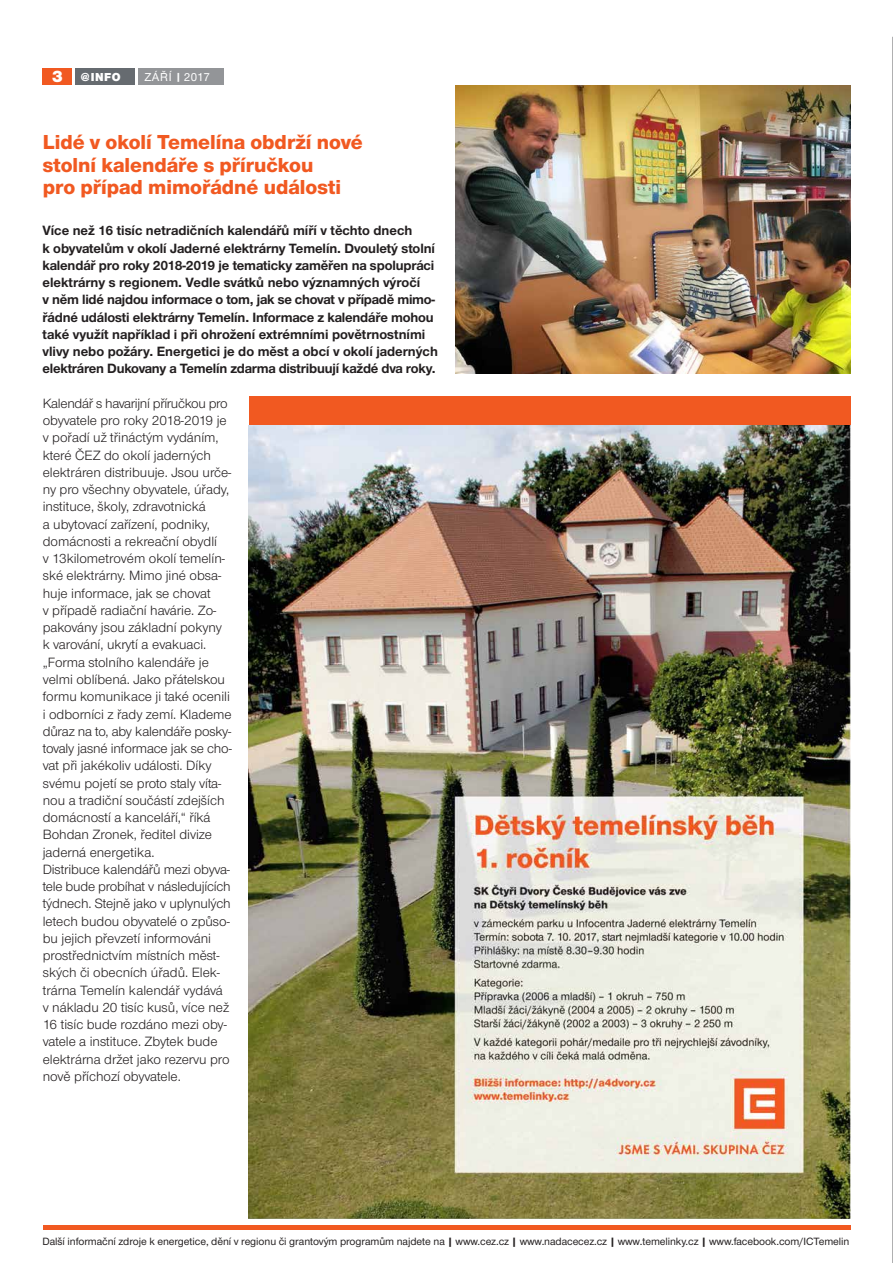
<style>
.page{position:relative;width:893px;height:1263px;background:#fff}
.page>*{position:absolute;margin:0;border:0;box-sizing:border-box;transform-origin:0 0}
.t1{font:800 21px/22.5px "Nimbus CEZOT";color:#f15921}
.t2{font:13.95px/17.2px "Nimbus CEZOT";color:#231f20}
.t3{font:700 13.95px/17.2px "Nimbus CEZOT";letter-spacing:-.005em;color:#231f20}
.t4{font:500 12px "Nimbus CEZOT";color:#fff}
.t5{font:900 12px "Nimbus CEZOT";color:#fff}
.t6{font:500 10.95px "Nimbus CEZOT";letter-spacing:-.005em;color:#231f20}
.s1{font-size:17.25px}
.s2{font-family:"Nimbus CEZ";font-weight:700;font-size:10.5px}
.s3{font-family:"Nimbus CEZ";font-weight:700}
</style>
<div class="page">
<hr style="left:892px;top:37px;width:1px;height:1226px;background:#636366">
<div style="left:249px;top:396px;width:601px;height:64px;background:#f15921"></div>
<div style="left:43px;top:68px;width:29px;height:17px;background:#f15921"></div>
<div style="left:139px;top:68px;width:85px;height:17px;background:#939598"></div>
<div style="left:75px;top:68px;width:60px;height:17px;background:#666b70"></div>
<hr style="left:43px;top:1225px;width:807px;height:4px;background:#f15921">
<img style="left:455px;top:85px;width:395px;height:288px">
<img style="left:249px;top:425px;width:601px;height:794px">
<p class="t5" style="left:52px;top:70px;width:70px"><span class="s1">3</span> @INFO</p>
<p class="t4" style="left:144px;top:70px;width:67px">ZÁŘÍ <span class="s2">|</span> 2017</p>
<h1 class="t1" style="left:43px;top:131px;width:322px">Lidé v okolí Temelína obdrží nové stolní kalendáře s příručkou<br>pro případ mimořádné události</h1>
<p class="t3" style="left:43px;top:222px;width:397px">Více než 16 tisíc netradičních kalendářů míří v těchto dnech<br>k obyvatelům v okolí Jaderné elektrárny Temelín. Dvouletý stolní kalendář pro roky 2018-2019 je tematicky zaměřen na spolupráci elektrárny s regionem. Vedle svátků nebo významných výročí<br>v něm lidé najdou informace o tom, jak se chovat v případě mimo&shy;řádné události elektrárny Temelín. Informace z kalendáře mohou také využít například i při ohrožení extrémními povětrnostními vlivy nebo požáry. Energetici je do měst a obcí v okolí jaderných elektráren Dukovany a Temelín zdarma distribuují každé dva roky.</p>
<p class="t2" style="left:43px;top:395px;width:190px">Kalendář s havarijní příručkou pro obyvatele pro roky 2018-2019 je v pořadí už třináctým vydáním, které ČEZ do okolí jaderných elektráren distribuuje. Jsou urče&shy;ny pro všechny obyvatele, úřady, instituce, školy, zdravotnická<br>a ubytovací zařízení, podniky, domácnosti a rekreační obydlí<br>v 13kilometrovém okolí temelín&shy;ské elektrárny. Mimo jiné obsa&shy;huje informace, jak se chovat<br>v případě radiační havárie. Zo&shy;pakovány jsou základní pokyny k varování, ukrytí a evakuaci. „Forma stolního kalendáře je velmi oblíbená. Jako přátelskou formu komunikace ji také ocenili i odborníci z řady zemí. Klademe důraz na to, aby kalendáře posky&shy;tovaly jasné informace jak se cho&shy;vat při jakékoliv události. Díky svému pojetí se proto staly víta&shy;nou a tradiční součástí zdejších domácností a kanceláří,“ říká<br>Bohdan Zronek, ředitel divize jaderná energetika.<br>Distribuce kalendářů mezi obyva&shy;tele bude probíhat v následujících týdnech. Stejně jako v uplynulých letech budou obyvatelé o způso&shy;bu jejich převzetí informováni prostřednictvím místních měst&shy;ských či obecních úřadů. Elek&shy;trárna Temelín kalendář vydává v nákladu 20 tisíc kusů, více než<br>16 tisíc bude rozdáno mezi oby&shy;vatele a instituce. Zbytek bude elektrárna držet jako rezervu pro nově příchozí obyvatele.</p>
<p class="t6" style="left:43px;top:1235px;width:808px">Další informační zdroje k energetice, dění v regionu či grantovým programům najdete na <span class="s3">|</span> www.cez.cz <span class="s3">|</span> www.nadacecez.cz <span class="s3">|</span> www.temelinky.cz <span class="s3">|</span> www.facebook.com/ICTemelin</p>
</div>
